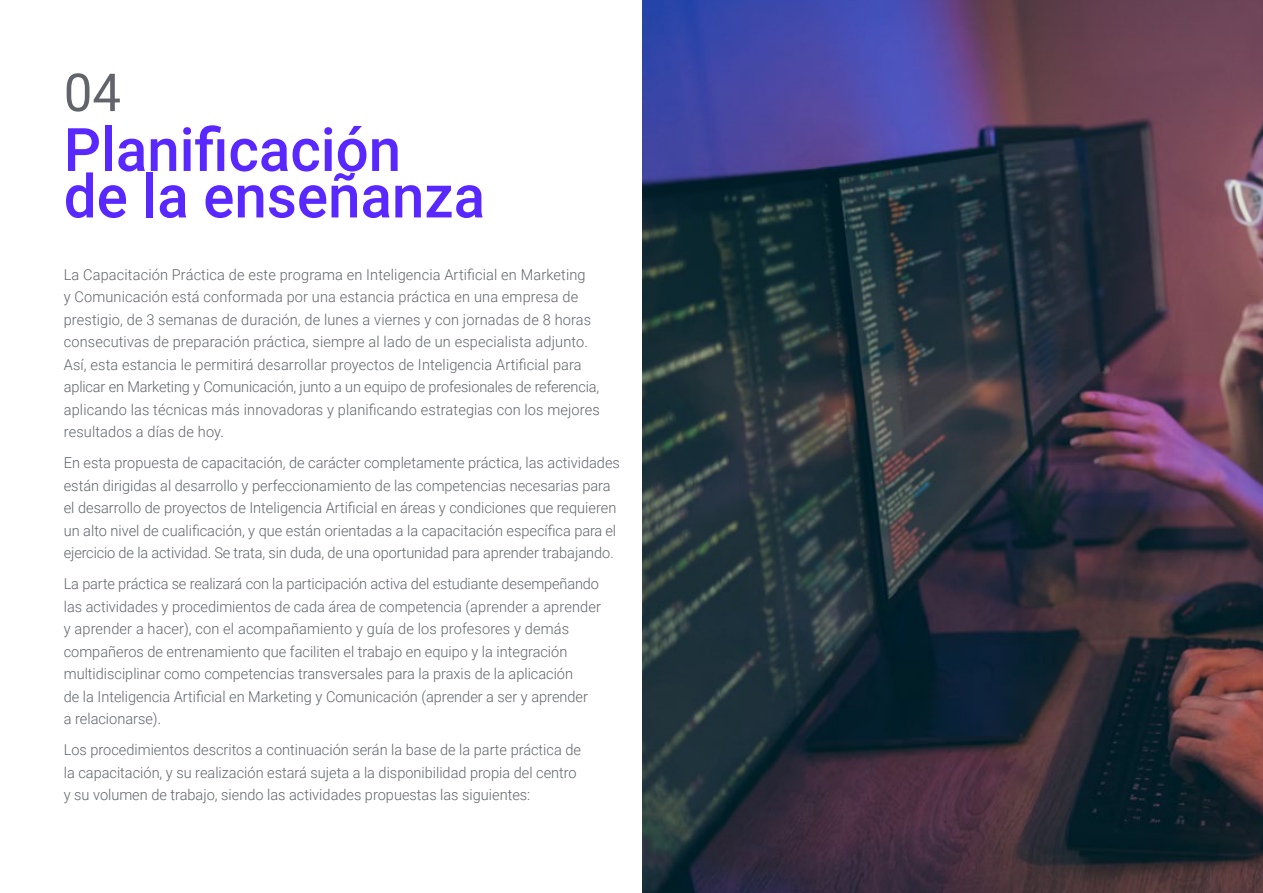
<style>
.page{position:relative;width:1263px;height:893px;background:#fff}
.page>*{position:absolute;margin:0;border:0;box-sizing:border-box;transform-origin:0 0}
.t1{font:500 60px/46.5px "Roboto";color:#5927ff}
.t2{font:52.5px "Roboto";color:#61646a}
.t3{font:300 15px/22.5px "Roboto";color:#61646a}
</style>
<div class="page">
<img style="left:642px;top:0;width:621px;height:893px">
<h2 class="t2" style="left:64px;top:56px;width:59px">04</h2>
<h1 class="t1" style="left:64px;top:124px;width:423px">Planificación<br>de la enseñanza</h1>
<p class="t3" style="left:64px;top:262px;width:537px">La Capacitación Práctica de este programa en Inteligencia Artificial en Marketing<br>y Comunicación está conformada por una estancia práctica en una empresa de prestigio, de 3 semanas de duración, de lunes a viernes y con jornadas de 8 horas consecutivas de preparación práctica, siempre al lado de un especialista adjunto.<br>Así, esta estancia le permitirá desarrollar proyectos de Inteligencia Artificial para aplicar en Marketing y Comunicación, junto a un equipo de profesionales de referencia, aplicando las técnicas más innovadoras y planificando estrategias con los mejores resultados a días de hoy.</p>
<p class="t3" style="left:64px;top:451px;width:558px">En esta propuesta de capacitación, de carácter completamente práctica, las actividades están dirigidas al desarrollo y perfeccionamiento de las competencias necesarias para el desarrollo de proyectos de Inteligencia Artificial en áreas y condiciones que requieren un alto nivel de cualificación, y que están orientadas a la capacitación específica para el ejercicio de la actividad. Se trata, sin duda, de una oportunidad para aprender trabajando.</p>
<p class="t3" style="left:64px;top:572px;width:539px">La parte práctica se realizará con la participación activa del estudiante desempeñando las actividades y procedimientos de cada área de competencia (aprender a aprender y aprender a hacer), con el acompañamiento y guía de los profesores y demás compañeros de entrenamiento que faciliten el trabajo en equipo y la integración multidisciplinar como competencias transversales para la praxis de la aplicación<br>de la Inteligencia Artificial en Marketing y Comunicación (aprender a ser y aprender<br>a relacionarse).</p>
<p class="t3" style="left:64px;top:738px;width:519px">Los procedimientos descritos a continuación serán la base de la parte práctica de la capacitación, y su realización estará sujeta a la disponibilidad propia del centro y su volumen de trabajo, siendo las actividades propuestas las siguientes:</p>
</div>
